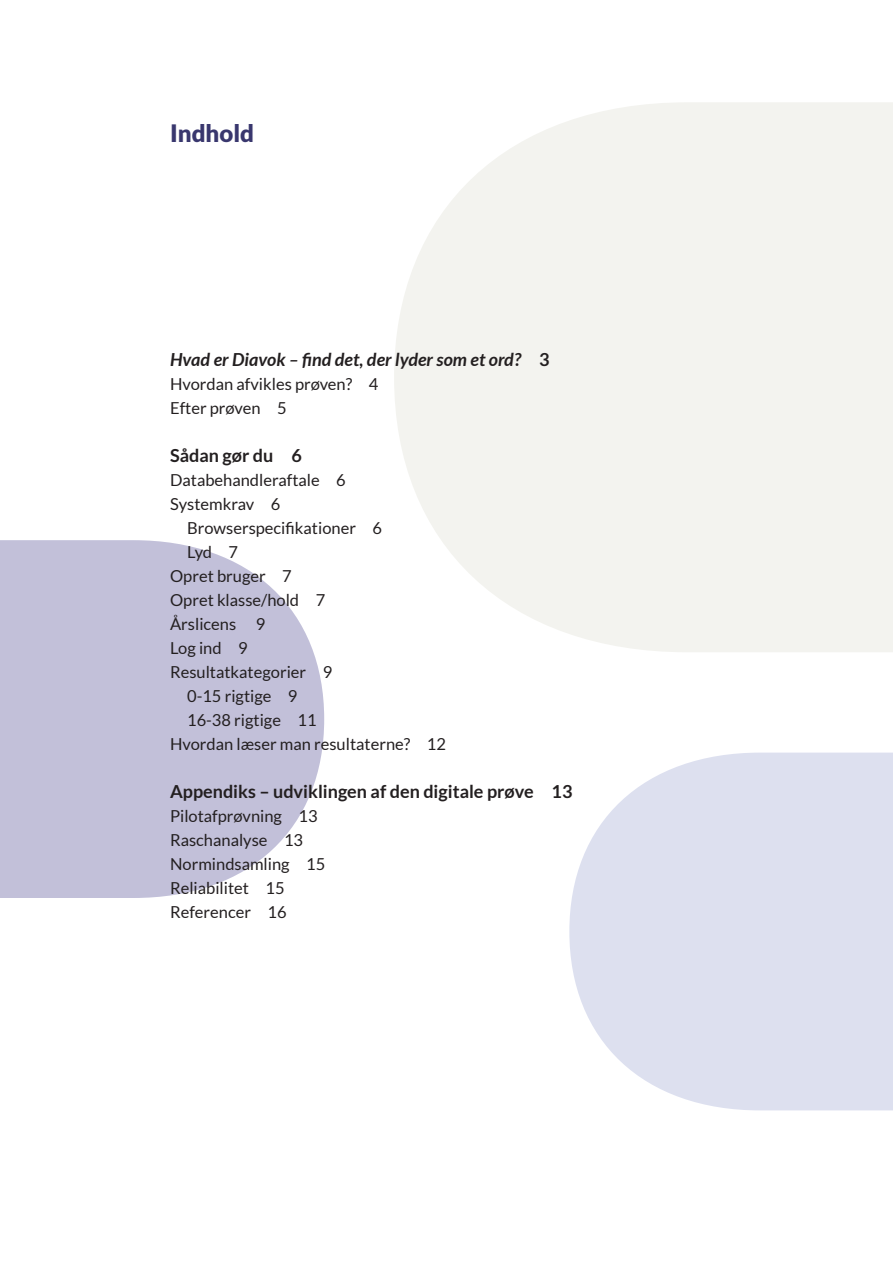
<style>
.page{position:relative;width:893px;height:1263px;background:#fff}
.page>*{position:absolute;margin:0;border:0;box-sizing:border-box;transform-origin:0 0}
.t1{font:900 24px "Lato";color:#39376e}
.t2{font:700 18px "Lato";color:#231f20}
.t3{font:italic 700 18px "Lato";color:#231f20}
.t4{font:16.5px/24px "Lato";color:#231f20}
.s1{font-style:normal}
</style>
<div class="page">
<svg style="left:569px;top:752px;width:324px;height:358px;background:#e1e3f0"></svg>
<svg style="left:394px;top:102px;width:499px;height:550px;fill:#f3f3ef"></svg>
<svg style="left:0;top:540px;width:324px;height:358px;background:#c8c6dd"></svg>
<h1 class="t1" style="left:170px;top:119px;width:86px">Indhold</h1>
<p class="t3" style="left:170px;top:349px;width:381px">Hvad er Diavok – find det, der lyder som et ord? <span class="s1">3</span></p>
<p class="t4" style="left:170px;top:372px;width:210px">Hvordan afvikles prøven? 4<br>Efter prøven 5</p>
<p class="t2" style="left:170px;top:445px;width:133px">Sådan gør du 6</p>
<p class="t4" style="left:170px;top:468px;width:177px">Databehandleraftale 6<br>Systemkrav 6</p>
<p class="t4" style="left:187px;top:516px;width:196px">Browserspecifikationer 6</p>
<p class="t4" style="left:187px;top:540px;width:53px">Lyd 7</p>
<p class="t4" style="left:170px;top:564px;width:123px">Opret bruger 7</p>
<p class="t4" style="left:170px;top:588px;width:157px">Opret klasse/hold 7</p>
<p class="t4" style="left:170px;top:612px;width:97px">Årslicens 9</p>
<p class="t4" style="left:170px;top:636px;width:79px">Log ind 9</p>
<p class="t4" style="left:170px;top:660px;width:164px">Resultatkategorier 9</p>
<p class="t4" style="left:187px;top:684px;width:112px">0-15 rigtige 9</p>
<p class="t4" style="left:187px;top:708px;width:131px">16-38 rigtige 11</p>
<p class="t4" style="left:170px;top:732px;width:277px">Hvordan læser man resultaterne? 12</p>
<p class="t2" style="left:170px;top:781px;width:404px">Appendiks – udviklingen af den digitale prøve 13</p>
<p class="t4" style="left:170px;top:804px;width:157px">Pilotafprøvning 13<br>Raschanalyse 13<br>Normindsamling 15<br>Reliabilitet 15<br>Referencer 16</p>
</div>
